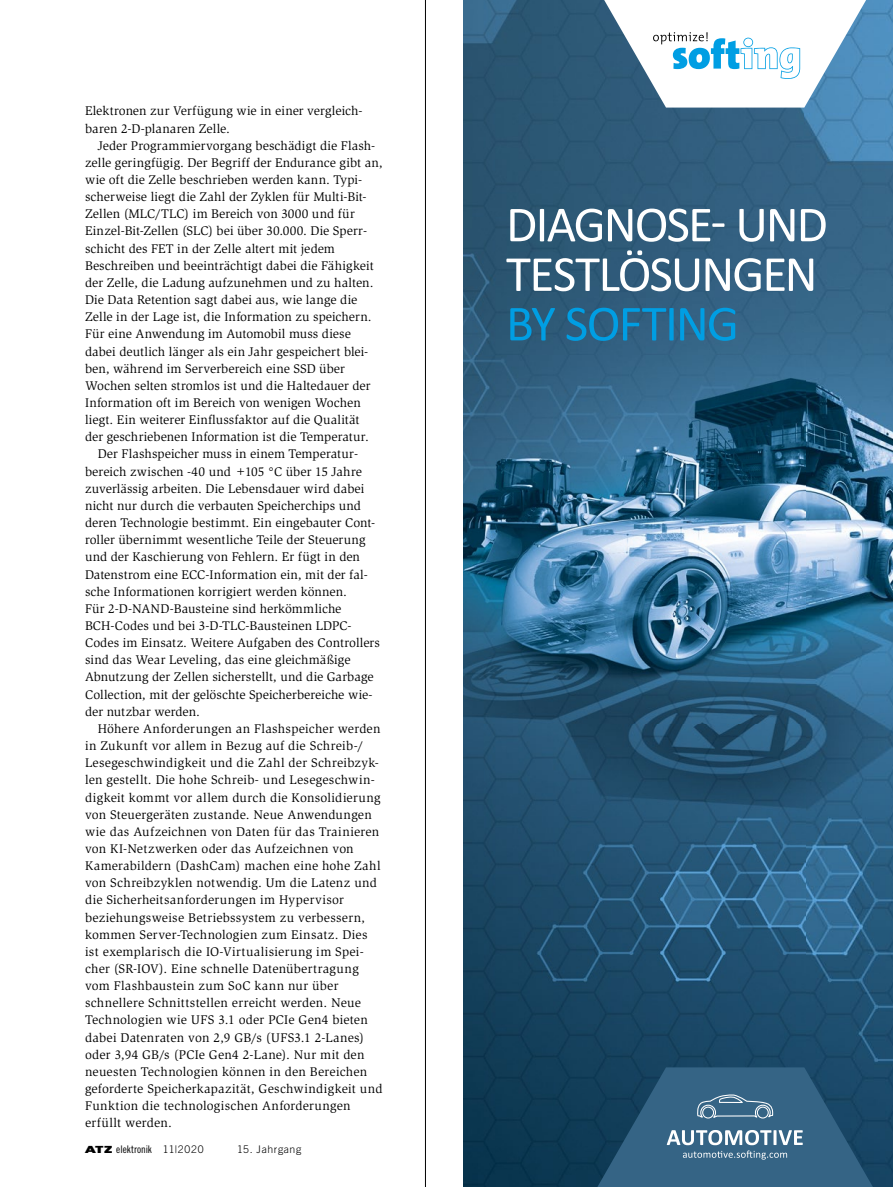
<style>
.page{position:relative;width:893px;height:1187px;background:#fff}
.page>*{position:absolute;margin:0;border:0;box-sizing:border-box;transform-origin:0 0}
.t1{font:51px/49.5px "Calibri";letter-spacing:-.04em;color:#fff}
.Para_Indent{font:12.9px/17.1px "Slimbach Std";letter-spacing:.01em;color:#000}
.t2{font:10.5px "Trade Gothic LT Std Cn 18";color:#000}
.t3{font:300 10.5px "Trade Gothic LT Std";letter-spacing:.045em;color:#000}
.s1{font-family:"The Sans";font-weight:900}
.s2{font-family:"Trade Gothic LT Std";font-weight:300}
.s3{color:#009ee3}
</style>
<div class="page">
<hr style="left:425px;top:0;width:1px;height:1186px;background:#000">
<img style="left:463px;top:0;width:430px;height:1186px">
<svg style="left:597px;top:1067px;width:276px;height:119px;background:#356280"></svg>
<svg style="left:604px;top:0;width:262px;height:108px"></svg>
<p class="Para_Indent" style="left:85px;top:103px;width:278px">Elektronen zur Verfügung wie in einer vergleich&shy;baren 2-D-planaren Zelle.</p>
<p class="Para_Indent" style="left:85px;top:137px;width:299px;text-indent:13px">Jeder Programmiervorgang beschädigt die Flash&shy;zelle geringfügig. Der Begriff der Endurance gibt an, wie oft die Zelle beschrieben werden kann. Typi&shy;scherweise liegt die Zahl der Zyklen für Multi-Bit-Zellen (MLC/TLC) im Bereich von 3000 und für Einzel-Bit-Zellen (SLC) bei über 30.000. Die Sperr&shy;schicht des FET in der Zelle altert mit jedem Beschreiben und beeinträchtigt dabei die Fähigkeit der Zelle, die Ladung aufzunehmen und zu halten.<br>Die Data Retention sagt dabei aus, wie lange die Zelle in der Lage ist, die Information zu speichern.<br>Für eine Anwendung im Automobil muss diese dabei deutlich länger als ein Jahr gespeichert blei&shy;ben, während im Serverbereich eine SSD über Wochen selten stromlos ist und die Haltedauer der Information oft im Bereich von wenigen Wochen liegt. Ein weiterer Einflussfaktor auf die Qualität<br>der geschriebenen Information ist die Temperatur.</p>
<p class="Para_Indent" style="left:85px;top:445px;width:296px;text-indent:13px">Der Flashspeicher muss in einem Temperatur&shy;bereich zwischen -40 und +105 °C über 15 Jahre zuverlässig arbeiten. Die Lebensdauer wird dabei nicht nur durch die verbauten Speicherchips und deren Technologie bestimmt. Ein eingebauter Cont&shy;roller übernimmt wesentliche Teile der Steuerung und der Kaschierung von Fehlern. Er fügt in den Datenstrom eine ECC-Information ein, mit der fal&shy;sche Informationen korrigiert werden können.<br>Für 2-D-NAND-Bausteine sind herkömmliche BCH-Codes und bei 3-D-TLC-Bausteinen LDPC-Codes im Einsatz. Weitere Aufgaben des Controllers sind das Wear Leveling, das eine gleichmäßige Abnutzung der Zellen sicherstellt, und die Garbage Collection, mit der gelöschte Speicherbereiche wie&shy;der nutzbar werden.</p>
<p class="Para_Indent" style="left:85px;top:720px;width:299px;text-indent:13px">Höhere Anforderungen an Flashspeicher werden in Zukunft vor allem in Bezug auf die Schreib-/ Lesegeschwindigkeit und die Zahl der Schreibzyk&shy;len gestellt. Die hohe Schreib- und Lesegeschwin&shy;digkeit kommt vor allem durch die Konsolidierung von Steuergeräten zustande. Neue Anwendungen wie das Aufzeichnen von Daten für das Trainieren von KI-Netzwerken oder das Aufzeichnen von Kamerabildern (DashCam) machen eine hohe Zahl von Schreibzyklen notwendig. Um die Latenz und die Sicherheitsanforderungen im Hypervisor beziehungsweise Betriebssystem zu verbessern, kommen Server-Technologien zum Einsatz. Dies ist exemplarisch die IO-Virtualisierung im Spei&shy;cher (SR-IOV). Eine schnelle Datenübertragung vom Flashbaustein zum SoC kann nur über schnellere Schnittstellen erreicht werden. Neue Technologien wie UFS 3.1 oder PCIe Gen4 bieten dabei Datenraten von 2,9 GB/s (UFS3.1 2-Lanes) oder 3,94 GB/s (PCIe Gen4 2-Lane). Nur mit den neuesten Technologien können in den Bereichen geforderte Speicherkapazität, Geschwindigkeit und Funktion die technologischen Anforderungen erfüllt werden.</p>
<p class="t2" style="left:85px;top:1142px;width:120px"><span class="s1">ATZ</span> elektronik <span class="s2">11|2020</span></p>
<p class="t3" style="left:237px;top:1142px;width:66px">15. Jahrgang</p>
<p class="t1" style="left:506px;top:197px;width:323px">DIAGNOSE- UND<br>TESTLÖSUNGEN<br><span class="s3">BY SOFTING</span></p>
</div>
